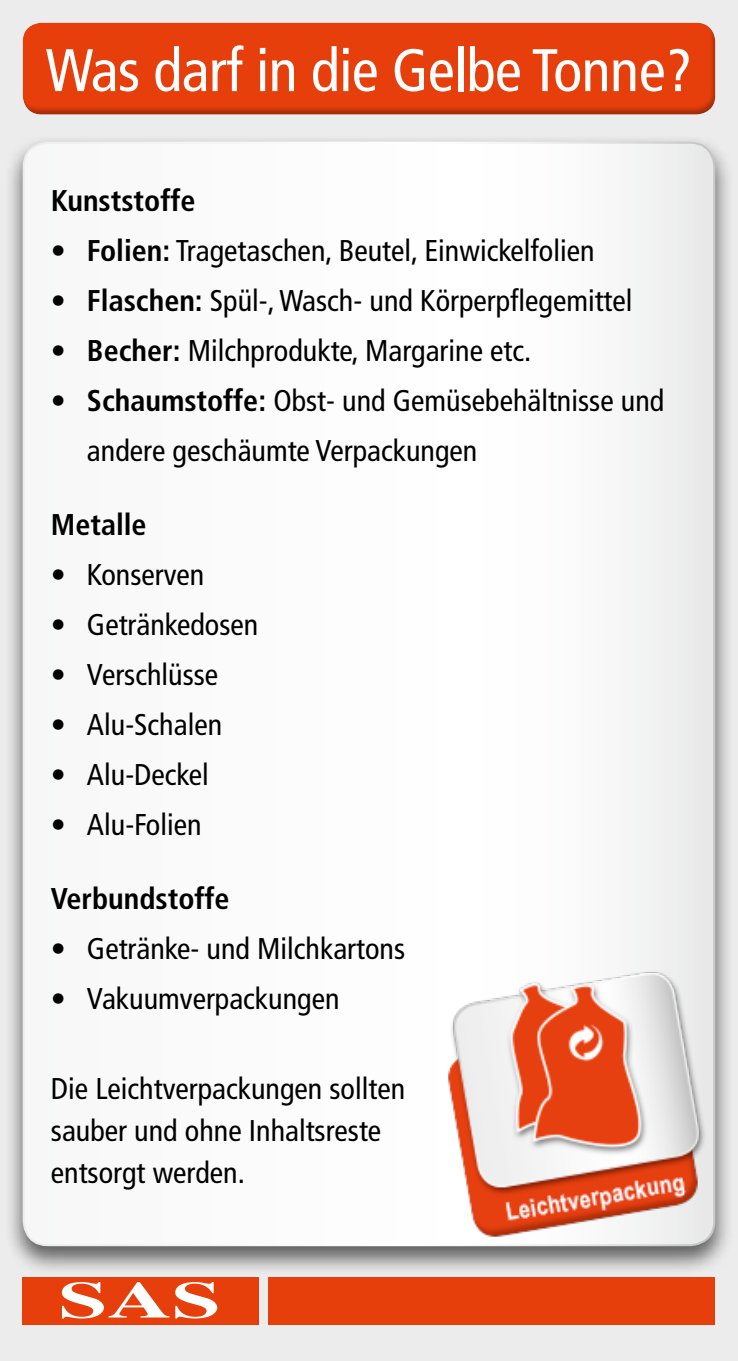
<style>
.page{position:relative;width:738px;height:1361px;background:#fff}
.page>*{position:absolute;margin:0;border:0;box-sizing:border-box;transform-origin:0 0}
.t1{font:condensed 60px "Frutiger";letter-spacing:-.01em;color:#fff}
.t2{font:condensed 30px/42px "Frutiger";color:#000}
.t3{font:700 condensed 30px "Frutiger";color:#000}
.s1{font-weight:700}
</style>
<div class="page">
<div style="left:0;top:0;width:737px;height:1361px;background:#ececed"></div>
<div style="left:21px;top:21px;width:694px;height:96px;background:#000;opacity:.3"></div>
<div style="left:4px;top:134px;width:729px;height:1142px;background:#000;opacity:.6"></div>
<div style="left:24px;top:143px;width:689px;height:1102px;background:#fbfbfb;border-radius:24px"></div>
<div style="left:268px;top:1277px;width:446px;height:47px;background:#e73f0c"></div>
<div style="left:23px;top:1277px;width:236px;height:47px;background:#e73f0c"></div>
<svg style="left:175px;top:1282px;width:42px;height:36px"></svg>
<svg style="left:62px;top:1282px;width:107px;height:36px"></svg>
<img style="left:429px;top:958px;width:281px;height:295px">
<h1 class="t1" style="left:46px;top:35px;width:647px">Was darf in die Gelbe Tonne?</h1>
<p class="t3" style="left:51px;top:183px;width:146px">Kunststoffe</p>
<p class="t2" style="left:51px;top:230px;width:544px"><span class="s1">• Folien:</span> Tragetaschen, Beutel, Einwickelfolien</p>
<p class="t2" style="left:51px;top:280px;width:582px"><span class="s1">• Flaschen:</span> Spül-, Wasch- und Körperpflegemittel</p>
<p class="t2" style="left:51px;top:330px;width:481px"><span class="s1">• Becher:</span> Milchprodukte, Margarine etc.</p>
<p class="t2" style="left:87px;top:376px;width:578px;line-height:50px;text-indent:-36px"><span class="s1">• Schaumstoffe:</span> Obst- und Gemüsebehältnisse und andere geschäumte Verpackungen</p>
<p class="t3" style="left:51px;top:507px;width:97px">Metalle</p>
<p class="t2" style="left:51px;top:554px;width:155px">• Konserven</p>
<p class="t2" style="left:51px;top:604px;width:209px">• Getränkedosen</p>
<p class="t2" style="left:51px;top:654px;width:169px">• Verschlüsse</p>
<p class="t2" style="left:51px;top:704px;width:173px">• Alu-Schalen</p>
<p class="t2" style="left:51px;top:754px;width:159px">• Alu-Deckel</p>
<p class="t2" style="left:51px;top:804px;width:152px">• Alu-Folien</p>
<p class="t3" style="left:51px;top:881px;width:180px">Verbundstoffe</p>
<p class="t2" style="left:51px;top:928px;width:355px">• Getränke- und Milchkartons</p>
<p class="t2" style="left:51px;top:978px;width:290px">• Vakuumverpackungen</p>
<p class="t2" style="left:51px;top:1068px;width:355px">Die Leichtverpackungen sollten sauber und ohne Inhaltsreste entsorgt werden.</p>
</div>
